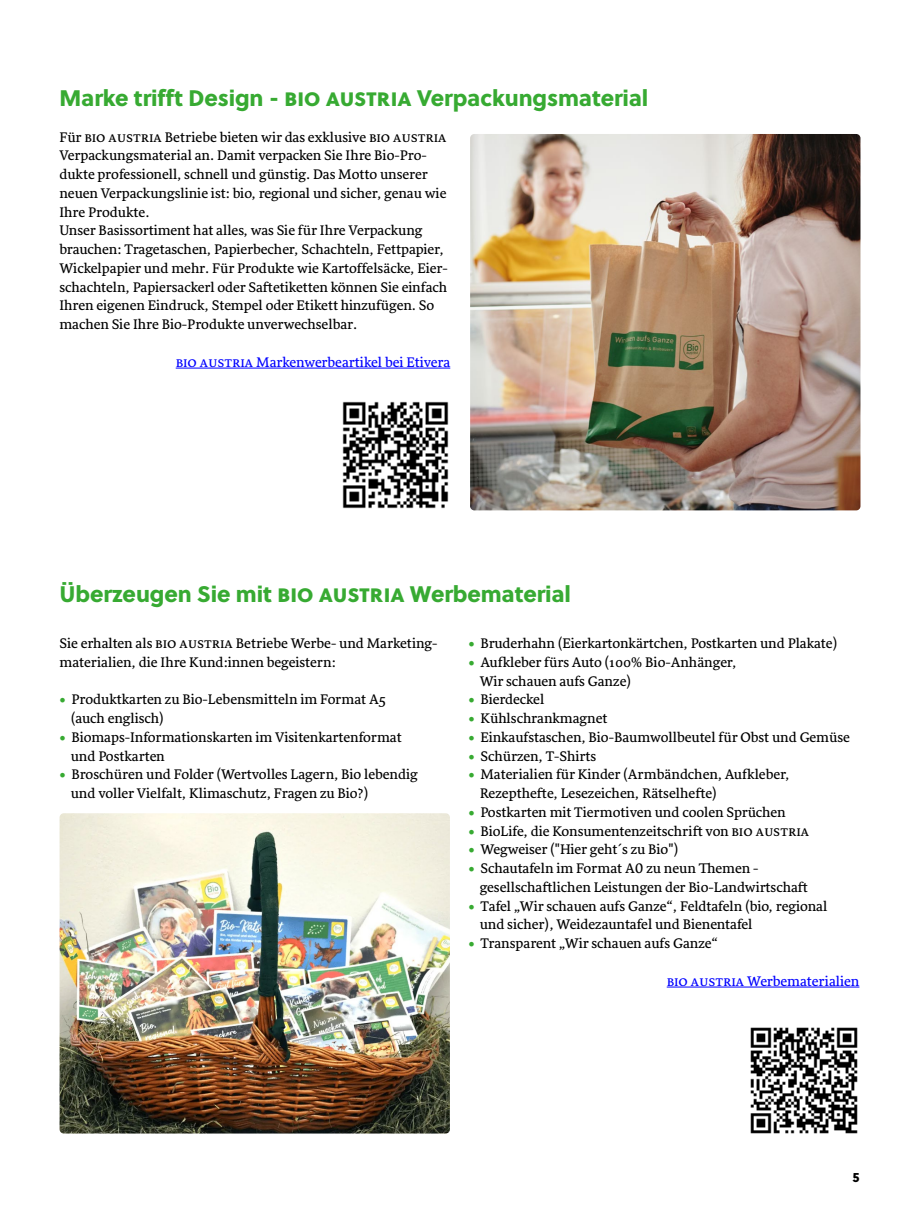
<style>
.page{position:relative;width:919px;height:1225px;background:#fff}
.page>*{position:absolute;margin:0;border:0;box-sizing:border-box;transform-origin:0 0}
.t1{font:22.5px "Soleil Xb";letter-spacing:-.005em;color:#37aa32}
.t2{font:14.25px/18.8px "Sirba";color:#000}
.t3{font:14.25px "Sirba";color:#00f}
.t4{font:13.5px "Soleil Xb";color:#000}
.s1{color:#37aa32}
</style>
<div class="page">
<hr style="left:176px;top:368px;width:274px;height:1px;background:#00f">
<img style="left:342px;top:401px;width:107px;height:108px">
<img style="left:470px;top:134px;width:390px;height:376px">
<img style="left:60px;top:813px;width:390px;height:320px">
<hr style="left:666px;top:986px;width:193px;height:1px;background:#00f">
<img style="left:750px;top:1027px;width:108px;height:107px">
<h1 class="t1" style="left:60px;top:83px;width:590px">Marke trifft Design - BIO AUSTRIA Verpackungsmaterial</h1>
<p class="t2" style="left:59px;top:128px;width:390px">Für BIO AUSTRIA Betriebe bieten wir das exklusive BIO AUSTRIA Verpackungsmaterial an. Damit verpacken Sie Ihre Bio-Pro&shy;dukte professionell, schnell und günstig. Das Motto unserer neuen Verpackungslinie ist: bio, regional und sicher, genau wie Ihre Produkte.<br>Unser Basissortiment hat alles, was Sie für Ihre Verpackung brauchen: Tragetaschen, Papierbecher, Schachteln, Fettpapier, Wickelpapier und mehr. Für Produkte wie Kartoffelsäcke, Eier&shy;schachteln, Papiersackerl oder Saftetiketten können Sie einfach Ihren eigenen Eindruck, Stempel oder Etikett hinzufügen. So machen Sie Ihre Bio-Produkte unverwechselbar.</p>
<p class="t3" style="left:176px;top:351px;width:276px">BIO AUSTRIA Markenwerbeartikel bei Etivera</p>
<h1 class="t1" style="left:60px;top:579px;width:513px">Überzeugen Sie mit BIO AUSTRIA Werbematerial</h1>
<p class="t2" style="left:60px;top:634px;width:379px">Sie erhalten als BIO AUSTRIA Betriebe Werbe- und Marketing&shy;materialien, die Ihre Kund:innen begeistern:</p>
<p class="t2" style="left:71px;top:690px;width:317px;text-indent:-11px"><span class="s1">•</span> Produktkarten zu Bio-Lebensmitteln im Format A5 (auch englisch)</p>
<p class="t2" style="left:71px;top:728px;width:332px;text-indent:-11px"><span class="s1">•</span> Biomaps-Informationskarten im Visitenkartenformat und Postkarten</p>
<p class="t2" style="left:71px;top:765px;width:348px;text-indent:-11px"><span class="s1">•</span> Broschüren und Folder (Wertvolles Lagern, Bio lebendig und voller Vielfalt, Klimaschutz, Fragen zu Bio?)</p>
<p class="t2" style="left:468px;top:634px;width:370px"><span class="s1">•</span> Bruderhahn (Eierkartonkärtchen, Postkarten und Plakate)</p>
<p class="t2" style="left:479px;top:653px;width:258px;text-indent:-11px"><span class="s1">•</span> Aufkleber fürs Auto (100% Bio-Anhänger,<br>Wir schauen aufs Ganze)</p>
<p class="t2" style="left:468px;top:690px;width:77px"><span class="s1">•</span> Bierdeckel</p>
<p class="t2" style="left:468px;top:709px;width:140px"><span class="s1">•</span> Kühlschrankmagnet</p>
<p class="t2" style="left:468px;top:728px;width:383px"><span class="s1">•</span> Einkaufstaschen, Bio-Baumwollbeutel für Obst und Gemüse</p>
<p class="t2" style="left:468px;top:747px;width:129px"><span class="s1">•</span> Schürzen, T-Shirts</p>
<p class="t2" style="left:479px;top:765px;width:311px;text-indent:-11px"><span class="s1">•</span> Materialien für Kinder (Armbändchen, Aufkleber,<br>Rezepthefte, Lesezeichen, Rätselhefte)</p>
<p class="t2" style="left:468px;top:803px;width:319px"><span class="s1">•</span> Postkarten mit Tiermotiven und coolen Sprüchen</p>
<p class="t2" style="left:468px;top:822px;width:342px"><span class="s1">•</span> BioLife, die Konsumentenzeitschrift von BIO AUSTRIA</p>
<p class="t2" style="left:468px;top:840px;width:211px"><span class="s1">•</span> Wegweiser ("Hier geht´s zu Bio")</p>
<p class="t2" style="left:479px;top:859px;width:330px;text-indent:-11px"><span class="s1">•</span> Schautafeln im Format A0 zu neun Themen - gesellschaftlichen Leistungen der Bio-Landwirtschaft</p>
<p class="t2" style="left:479px;top:897px;width:349px;text-indent:-11px"><span class="s1">•</span> Tafel „Wir schauen aufs Ganze“, Feldtafeln (bio, regional und sicher), Weidezauntafel und Bienentafel</p>
<p class="t2" style="left:468px;top:934px;width:250px"><span class="s1">•</span> Transparent „Wir schauen aufs Ganze“</p>
<p class="t3" style="left:666px;top:970px;width:194px">BIO AUSTRIA Werbematerialien</p>
<p class="t4" style="left:852px;top:1168px;width:9px">5</p>
</div>
